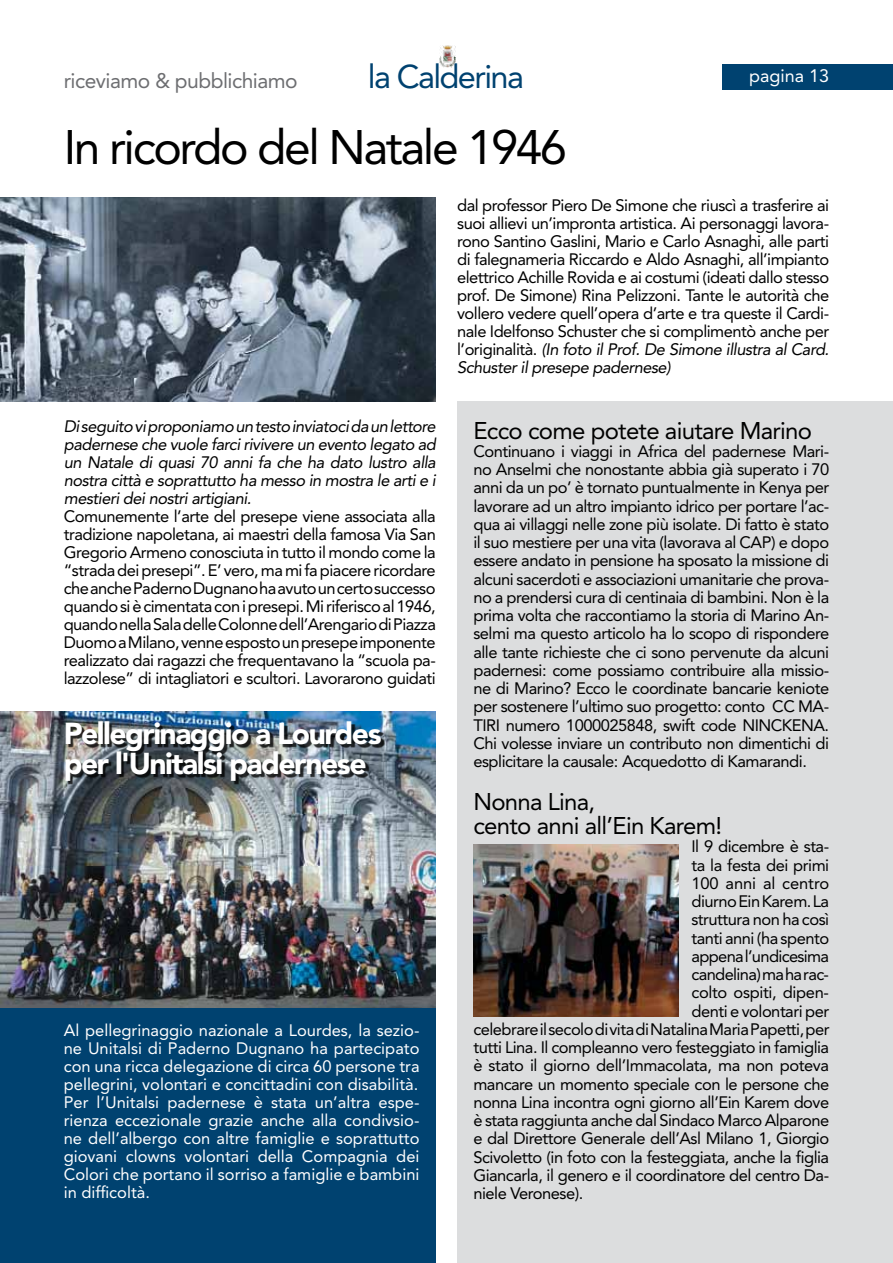
<style>
.page{position:relative;width:893px;height:1263px;background:#fff}
.page>*{position:absolute;margin:0;border:0;box-sizing:border-box;transform-origin:0 0}
.t1{font:48px "Avenir LT Std";letter-spacing:-.05em;color:#000}
.t2{font:32.7px "Avenir LT Std";letter-spacing:-.05em;color:#004270}
.t3{font:900 30px/30px "Avenir LT Std";letter-spacing:-.05em;color:#fff}
.t4{font:24px/24.3px "Avenir LT Std";letter-spacing:-.03em;color:#000}
.t5{font:21px "Avenir LT Std";letter-spacing:-.025em;color:#6d6e71}
.t6{font:18px "Avenir LT Std";color:#fff}
.t7{font:16.5px/18px "Avenir LT Std";letter-spacing:-.03em;color:#000;text-align:justify}
.t8{font:16.5px/18px "Avenir LT Std";color:#fff;text-align:justify}
.t9{font:italic 16.5px/18px "Avenir LT Std";letter-spacing:-.03em;color:#000;text-align:justify}
.t10{font:16.5px "Avenir LT Std";letter-spacing:-.005em;color:#000}
.s1{font-style:italic}
</style>
<div class="page">
<img style="left:0;top:198px;width:436px;height:204px">
<img style="left:439px;top:45px;width:16px;height:22px">
<div style="left:723px;top:64px;width:170px;height:25px;background:#004270"></div>
<div style="left:0;top:972px;width:436px;height:291px;background:#004270"></div>
<div style="left:457px;top:402px;width:436px;height:861px;background:#dcddde"></div>
<img style="left:473px;top:844px;width:206px;height:172px">
<img style="left:0;top:712px;width:436px;height:296px">
<div style="left:68px;top:724px;width:316px;height:60px;background:#000;opacity:.8"></div>
<p class="t5" style="left:64px;top:69px;width:235px">riceviamo &amp; pubblichiamo</p>
<h2 class="t2" style="left:368px;top:58px;width:158px">la Calderina</h2>
<p class="t6" style="left:749px;top:65px;width:82px">pagina 13</p>
<h1 class="t1" style="left:64px;top:119px;width:505px">In ricordo del Natale 1946</h1>
<p class="t9" style="left:64px;top:418px;width:374px">Di seguito vi proponiamo un testo inviatoci da un lettore padernese che vuole farci rivivere un evento legato ad un Natale di quasi 70 anni fa che ha dato lustro alla nostra città e soprattutto ha messo in mostra le arti e i mestieri dei nostri artigiani.</p>
<p class="t7" style="left:64px;top:508px;width:374px">Comunemente l’arte del presepe viene associata alla tradizione napoletana, ai maestri della famosa Via San Gregorio Armeno conosciuta in tutto il mondo come la “strada dei presepi”. E’ vero, ma mi fa piacere ricordare che anche Paderno Dugnano ha avuto un certo successo quando si è cimentata con i presepi. Mi riferisco al 1946, quando nella Sala delle Colonne dell’Arengario di Piazza Duomo a Milano, venne esposto un presepe imponente realizzato dai ragazzi che frequentavano la “scuola pa&shy;lazzolese” di intagliatori e scultori. Lavorarono guidati</p>
<h3 class="t3" style="left:64px;top:718px;width:319px">Pellegrinaggio a Lourdes per l'Unitalsi padernese</h3>
<p class="t8" style="left:64px;top:1022px;width:357px">Al pellegrinaggio nazionale a Lourdes, la sezio&shy;ne Unitalsi di Paderno Dugnano ha partecipato con una ricca delegazione di circa 60 persone tra pellegrini, volontari e concittadini con disabilità.<br>Per l’Unitalsi padernese è stata un’altra espe&shy;rienza eccezionale grazie anche alla condivsio&shy;ne dell’albergo con altre famiglie e soprattutto giovani clowns volontari della Compagnia dei Colori che portano il sorriso a famiglie e bambini in difficoltà.</p>
<p class="t7" style="left:457px;top:197px;width:374px">dal professor Piero De Simone che riuscì a trasferire ai suoi allievi un’impronta artistica. Ai personaggi lavora&shy;rono Santino Gaslini, Mario e Carlo Asnaghi, alle parti di falegnameria Riccardo e Aldo Asnaghi, all’impianto elettrico Achille Rovida e ai costumi (ideati dallo stesso prof. De Simone) Rina Pelizzoni. Tante le autorità che vollero vedere quell’opera d’arte e tra queste il Cardi&shy;nale Idelfonso Schuster che si complimentò anche per l’originalità. <span class="s1">(In foto il Prof. De Simone illustra al Card.<br>Schuster il presepe padernese)</span></p>
<h3 class="t4" style="left:473px;top:418px;width:340px">Ecco come potete aiutare Marino</h3>
<p class="t7" style="left:473px;top:442px;width:357px">Continuano i viaggi in Africa del padernese Mari&shy;no Anselmi che nonostante abbia già superato i 70 anni da un po’ è tornato puntualmente in Kenya per lavorare ad un altro impianto idrico per portare l’ac&shy;qua ai villaggi nelle zone più isolate. Di fatto è stato il suo mestiere per una vita (lavorava al CAP) e dopo essere andato in pensione ha sposato la missione di alcuni sacerdoti e associazioni umanitarie che prova&shy;no a prendersi cura di centinaia di bambini. Non è la prima volta che raccontiamo la storia di Marino An&shy;selmi ma questo articolo ha lo scopo di rispondere alle tante richieste che ci sono pervenute da alcuni padernesi: come possiamo contribuire alla missio&shy;ne di Marino? Ecco le coordinate bancarie keniote per sostenere l’ultimo suo progetto: conto CC MA-TIRI numero 1000025848, swift code NINCKENA.<br>Chi volesse inviare un contributo non dimentichi di esplicitare la causale: Acquedotto di Kamarandi.</p>
<h3 class="t4" style="left:473px;top:789px;width:250px">Nonna Lina,<br>cento anni all’Ein Karem!</h3>
<p class="t7" style="left:691px;top:838px;width:139px">Il 9 dicembre è sta-</p>
<p class="t7" style="left:691px;top:856px;width:139px">ta la festa dei primi</p>
<p class="t10" style="left:691px;top:873px;width:139px">100 anni al centro</p>
<p class="t7" style="left:691px;top:892px;width:139px">diurno Ein Karem. La</p>
<p class="t7" style="left:691px;top:911px;width:139px">struttura non ha così</p>
<p class="t7" style="left:691px;top:929px;width:139px">tanti anni (ha spento</p>
<p class="t7" style="left:691px;top:947px;width:139px">appena l’undicesima</p>
<p class="t7" style="left:691px;top:965px;width:139px">candelina) ma ha rac-</p>
<p class="t7" style="left:691px;top:984px;width:139px">colto ospiti, dipen-</p>
<p class="t7" style="left:691px;top:1002px;width:139px">denti e volontari per</p>
<p class="t7" style="left:473px;top:1020px;width:358px">celebrare il secolo di vita di Natalina Maria Papetti, per</p>
<p class="t7" style="left:473px;top:1038px;width:357px">tutti Lina. Il compleanno vero festeggiato in famiglia</p>
<p class="t7" style="left:473px;top:1057px;width:357px">è stato il giorno dell’Immacolata, ma non poteva</p>
<p class="t7" style="left:473px;top:1075px;width:357px">mancare un momento speciale con le persone che</p>
<p class="t7" style="left:473px;top:1093px;width:357px">nonna Lina incontra ogni giorno all’Ein Karem dove</p>
<p class="t7" style="left:473px;top:1111px;width:357px">è stata raggiunta anche dal Sindaco Marco Alparone</p>
<p class="t7" style="left:473px;top:1130px;width:357px">e dal Direttore Generale dell’Asl Milano 1, Giorgio</p>
<p class="t7" style="left:473px;top:1148px;width:357px">Scivoletto (in foto con la festeggiata, anche la figlia</p>
<p class="t7" style="left:473px;top:1166px;width:357px">Giancarla, il genero e il coordinatore del centro Da-</p>
<p class="t7" style="left:473px;top:1184px;width:111px">niele Veronese).</p>
</div>
